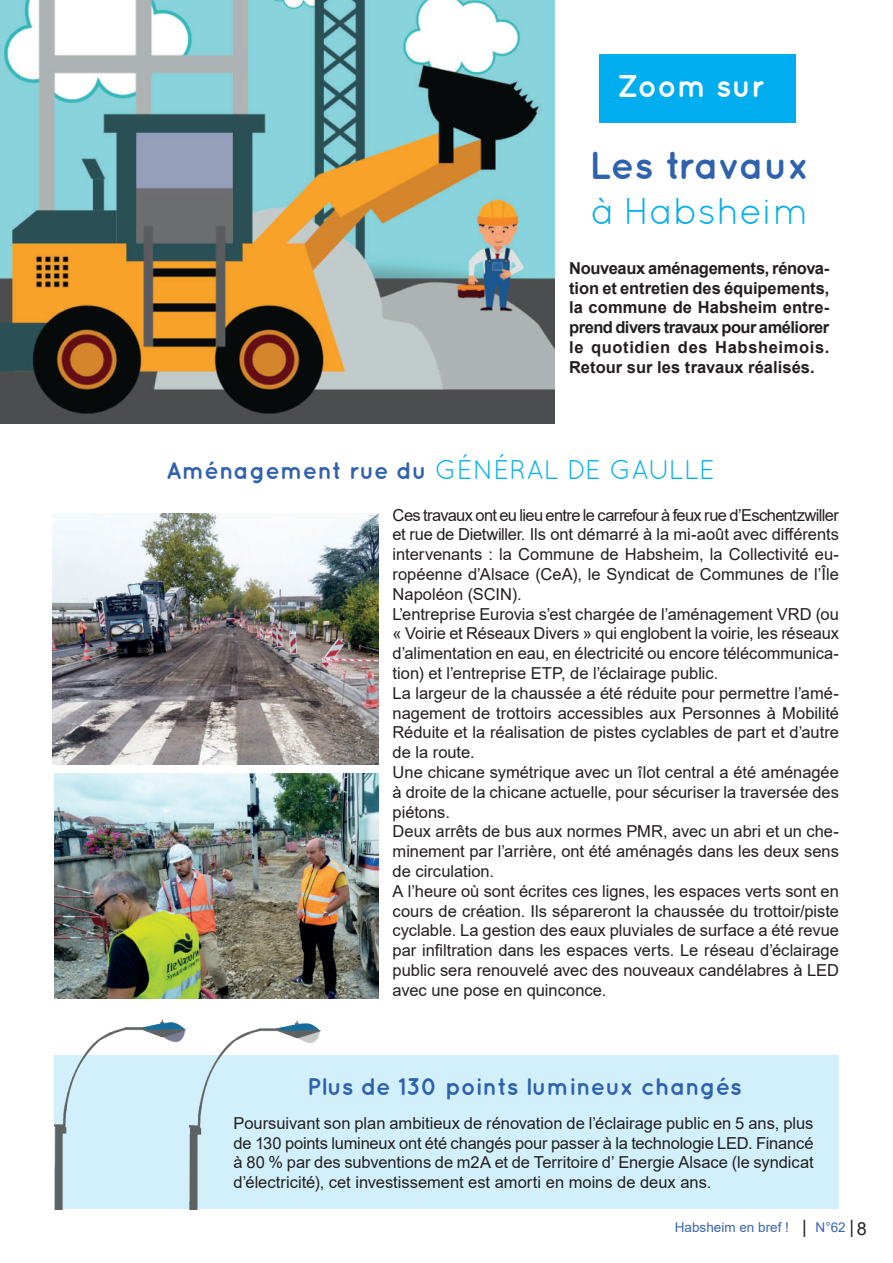
<style>
.page{position:relative;width:893px;height:1263px;background:#fff}
.page>*{position:absolute;margin:0;border:0;box-sizing:border-box;transform-origin:0 0}
.t1{font:700 39px "Quicksand";letter-spacing:-.015em;color:#2e61ae}
.t2{font:37.5px "Quicksand";color:#00aeef}
.t3{font:700 31.5px "Quicksand";color:#fff}
.t4{font:700 24px "Quicksand";color:#2e61ae}
.t5{font:16.5px/19.8px "Arial";color:#231f20;text-align:justify}
.t6{font:700 16.5px/19.8px "Arial";letter-spacing:.01em;color:#231f20;text-align:justify}
.t7{font:13.5px "Arial";color:#3965b0}
.s1{font-weight:400;font-size:27px;color:#00aeef}
.s2{font-size:18px;color:#231f20}
</style>
<div class="page">
<div style="left:54px;top:1056px;width:785px;height:153px;background:#d2f0fc"></div>
<img style="left:0;top:0;width:554px;height:424px">
<div style="left:599px;top:54px;width:197px;height:68px;background:#00aeef"></div>
<img style="left:54px;top:1020px;width:266px;height:189px">
<img style="left:52px;top:513px;width:326px;height:251px">
<img style="left:54px;top:773px;width:324px;height:225px">
<h3 class="t3" style="left:617px;top:67px;width:149px">Zoom sur</h3>
<h1 class="t1" style="left:589px;top:142px;width:222px">Les travaux</h1>
<h2 class="t2" style="left:591px;top:189px;width:219px">à Habsheim</h2>
<p class="t6" style="left:569px;top:258px;width:262px">Nouveaux aménagements, rénova&shy;tion et entretien des équipements, la commune de Habsheim entre&shy;prend divers travaux pour améliorer le quotidien des Habsheimois.<br>Retour sur les travaux réalisés.</p>
<h3 class="t4" style="left:166px;top:456px;width:550px">Aménagement rue du <span class="s1">GÉNÉRAL DE GAULLE</span></h3>
<p class="t5" style="left:393px;top:505px;width:448px;text-align:left">Ces travaux ont eu lieu entre le carrefour à feux rue d’Eschentzwiller et rue de Dietwiller. Ils ont démarré à la mi-août avec différents intervenants : la Commune de Habsheim, la Collectivité eu&shy;ropéenne d’Alsace (CeA), le Syndicat de Communes de l’Île Napoléon (SCIN).<br>L’entreprise Eurovia s’est chargée de l’aménagement VRD (ou « Voirie et Réseaux Divers » qui englobent la voirie, les réseaux d’alimentation en eau, en électricité ou encore télécommunica&shy;tion) et l’entreprise ETP, de l’éclairage public.<br>La largeur de la chaussée a été réduite pour permettre l’amé&shy;nagement de trottoirs accessibles aux Personnes à Mobilité Réduite et la réalisation de pistes cyclables de part et d’autre de la route.<br>Une chicane symétrique avec un îlot central a été aménagée à droite de la chicane actuelle, pour sécuriser la traversée des piétons.<br>Deux arrêts de bus aux normes PMR, avec un abri et un che&shy;minement par l’arrière, ont été aménagés dans les deux sens de circulation.<br>A l’heure où sont écrites ces lignes, les espaces verts sont en cours de création. Ils sépareront la chaussée du trottoir/piste cyclable. La gestion des eaux pluviales de surface a été revue par infiltration dans les espaces verts. Le réseau d’éclairage public sera renouvelé avec des nouveaux candélabres à LED avec une pose en quinconce.</p>
<h3 class="t4" style="left:307px;top:1073px;width:436px">Plus de 130 points lumineux changés</h3>
<p class="t5" style="left:234px;top:1113px;width:581px">Poursuivant son plan ambitieux de rénovation de l’éclairage public en 5 ans, plus de 130 points lumineux ont été changés pour passer à la technologie LED. Financé à 80 % par des subventions de m2A et de Territoire d’ Energie Alsace (le syndicat d’électricité), cet investissement est amorti en moins de deux ans.</p>
<p class="t7" style="left:675px;top:1218px;width:194px">Habsheim en bref ! <span class="s2">|</span> N°62 <span class="s2">| 8</span></p>
</div>
